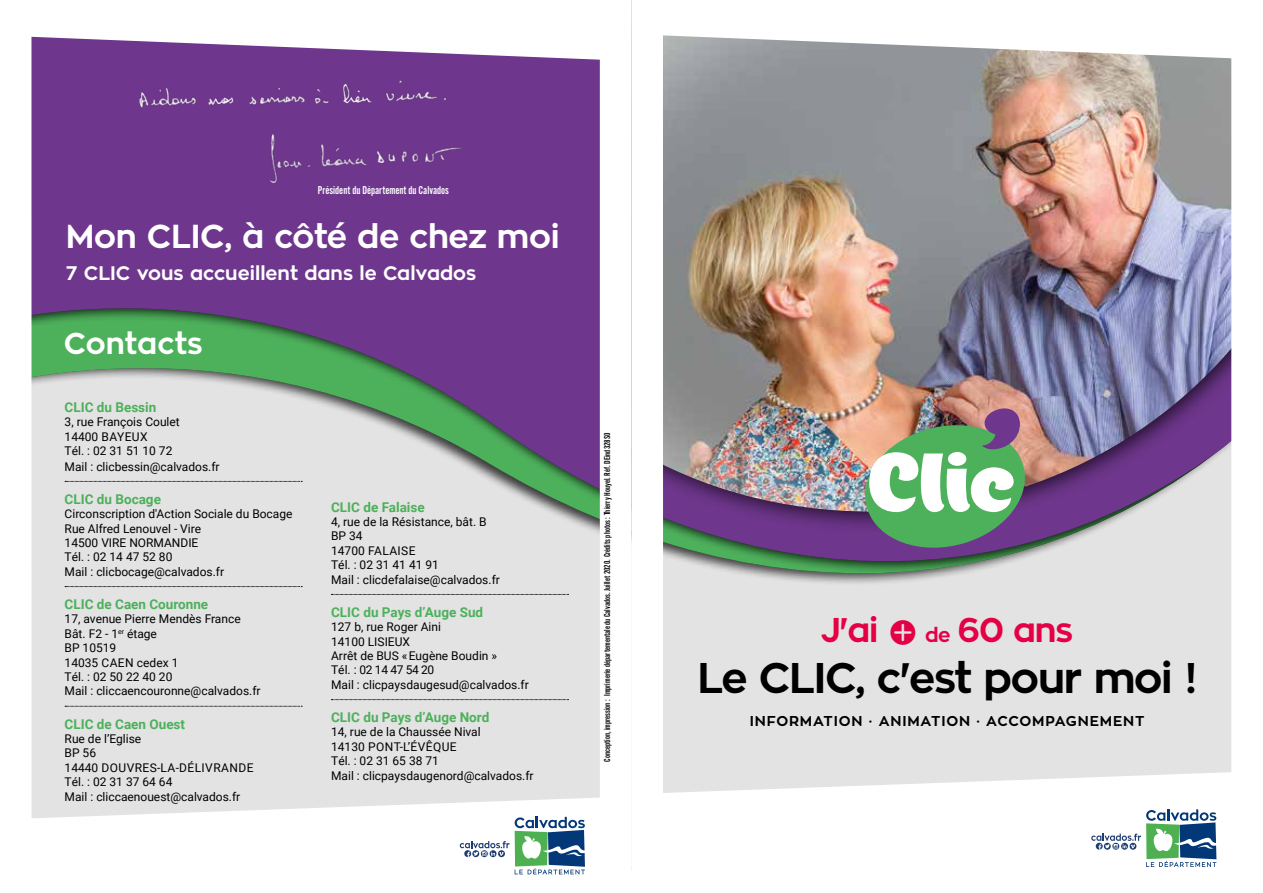
<style>
.page{position:relative;width:1263px;height:893px;background:#fff}
.page>*{position:absolute;margin:0;border:0;box-sizing:border-box;transform-origin:0 0}
.t1{font:700 42.6px "Zona Pro";letter-spacing:-.03em;color:#000}
.t2{font:700 34.05px "Zona Pro";letter-spacing:-.03em;color:#e50046}
.t3{font:700 33px "Zona Pro";letter-spacing:-.01em;color:#fff}
.t4{font:700 30px "Zona Pro";color:#fff}
.t5{font:700 19.5px "Zona Pro";color:#fff}
.t6{font:700 14.25px "Zona Pro";letter-spacing:.06em;color:#000}
.t7{font:700 13.5px "Roboto";color:#4db05b}
.t8{font:12px/14.4px "Roboto";color:#000}
.t9{font:11.85px "Alternate Got No 2 D";color:#fff}
.t10{font:9px "Alternate Got No 2 D";color:#000}
.s1{font-size:20.1px}
</style>
<div class="page">
<img style="left:631px;top:0;width:601px;height:870px">
<svg style="left:31px;top:36px;width:569px;height:839px;background:#b7adc1"></svg>
<svg style="left:65px;top:481px;width:237px;height:1px"></svg>
<svg style="left:65px;top:586px;width:237px;height:1px"></svg>
<svg style="left:65px;top:706px;width:237px;height:1px"></svg>
<svg style="left:331px;top:594px;width:237px;height:1px"></svg>
<svg style="left:331px;top:699px;width:237px;height:1px"></svg>
<div style="left:106px;top:52px;width:382px;height:147px;background:#6e368c"></div>
<svg style="left:515px;top:817px;width:70px;height:57px"></svg>
<svg style="left:460px;top:841px;width:49px;height:16px"></svg>
<svg style="left:1091px;top:809px;width:125px;height:58px"></svg>
<p class="t9" style="left:318px;top:183px;width:132px">Président du Département du Calvados</p>
<h3 class="t3" style="left:66px;top:215px;width:495px">Mon CLIC, à côté de chez moi</h3>
<h3 class="t5" style="left:66px;top:261px;width:412px">7 CLIC vous accueillent dans le Calvados</h3>
<h3 class="t4" style="left:64px;top:324px;width:141px">Contacts</h3>
<p class="t7" style="left:65px;top:398px;width:93px">CLIC du Bessin</p>
<p class="t8" style="left:65px;top:414px;width:156px">3, rue François Coulet<br>14400 BAYEUX<br>Tél. : 02 31 51 10 72<br>Mail : clicbessin@calvados.fr</p>
<p class="t7" style="left:65px;top:489px;width:98px">CLIC du Bocage</p>
<p class="t8" style="left:65px;top:506px;width:229px">Circonscription d'Action Sociale du Bocage<br>Rue Alfred Lenouvel - Vire<br>14500 VIRE NORMANDIE<br>Tél. : 02 14 47 52 80<br>Mail : clicbocage@calvados.fr</p>
<p class="t7" style="left:65px;top:595px;width:145px">CLIC de Caen Couronne</p>
<p class="t8" style="left:65px;top:611px;width:197px">17, avenue Pierre Mendès France<br>Bât. F2 - 1<sup>er</sup> étage<br>BP 10519<br>14035 CAEN cedex 1<br>Tél. : 02 50 22 40 20<br>Mail : cliccaencouronne@calvados.fr</p>
<p class="t7" style="left:65px;top:714px;width:122px">CLIC de Caen Ouest</p>
<p class="t8" style="left:65px;top:731px;width:190px">Rue de l’Eglise<br>BP 56<br>14440 DOUVRES-LA-DÉLIVRANDE<br>Tél. : 02 31 37 64 64<br>Mail : cliccaenouest@calvados.fr</p>
<p class="t7" style="left:331px;top:497px;width:95px">CLIC de Falaise</p>
<p class="t8" style="left:331px;top:514px;width:170px">4, rue de la Résistance, bât. B<br>BP 34<br>14700 FALAISE<br>Tél. : 02 31 41 41 91<br>Mail : clicdefalaise@calvados.fr</p>
<p class="t7" style="left:331px;top:603px;width:154px">CLIC du Pays d’Auge Sud</p>
<p class="t8" style="left:331px;top:619px;width:199px">127 b, rue Roger Aini<br>14100 LISIEUX<br>Arrêt de BUS « Eugène Boudin »<br>Tél. : 02 14 47 54 20<br>Mail : clicpaysdaugesud@calvados.fr</p>
<p class="t7" style="left:331px;top:708px;width:160px">CLIC du Pays d’Auge Nord</p>
<p class="t8" style="left:331px;top:724px;width:204px">14, rue de la Chaussée Nival<br>14130 PONT-L’ÉVÊQUE<br>Tél. : 02 31 65 38 71<br>Mail : clicpaysdaugenord@calvados.fr</p>
<p class="t10" style="left:603px;top:762px;width:331px;rotate:-90deg">Conception, impression : Imprimerie départementale du Calvados. Juillet 2020. Crédits photos : Thierry Houyel. Réf. DEind328S0</p>
<h2 class="t2" style="left:821px;top:608px;width:254px">J'ai <sub>X</sub> <span class="s1">de</span> 60 ans</h2>
<h1 class="t1" style="left:697px;top:650px;width:501px">Le CLIC, c'est pour moi !</h1>
<p class="t6" style="left:750px;top:712px;width:396px">INFORMATION · ANIMATION · ACCOMPAGNEMENT</p>
</div>
